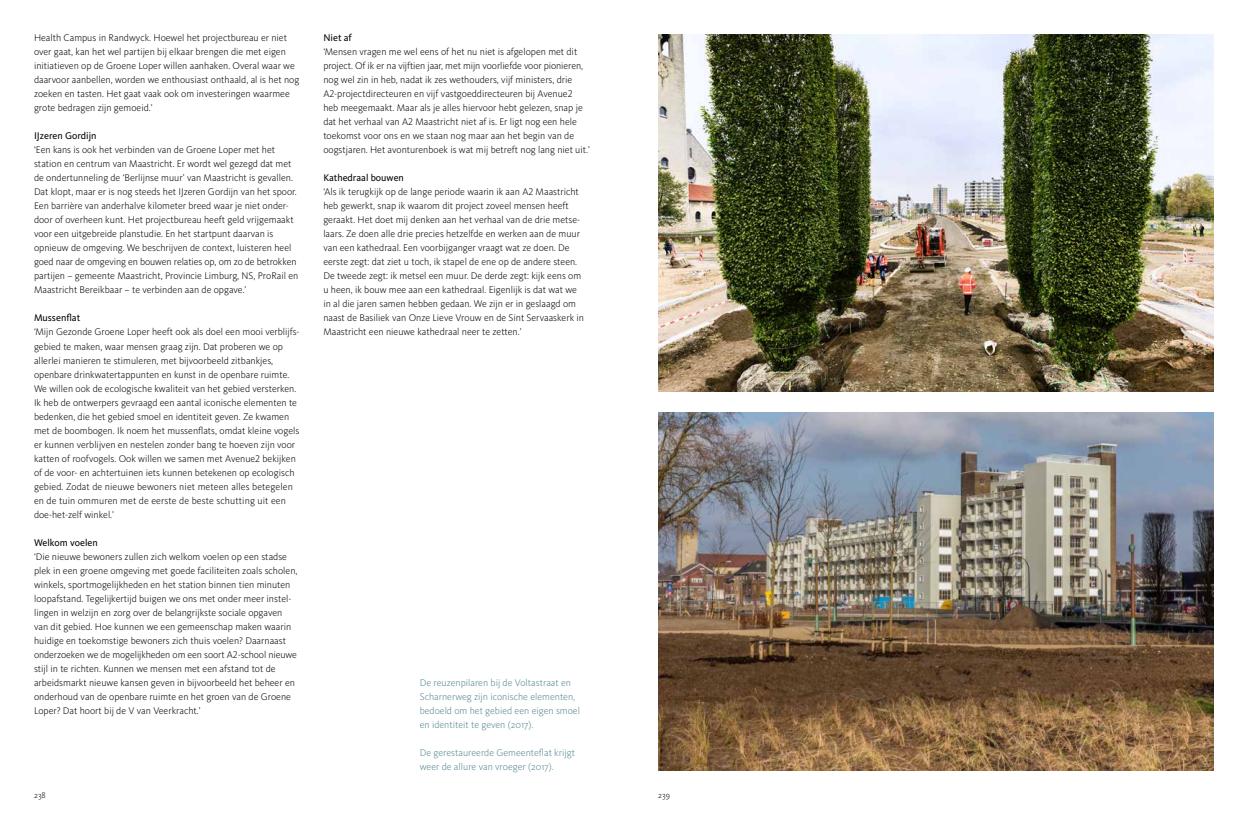
<style>
.page{position:relative;width:1248px;height:823px;background:#fff}
.page>*{position:absolute;margin:0;border:0;box-sizing:border-box;transform-origin:0 0}
.t1{font:300 10px/14px "Kievit OT";color:#000}
.t2{font:300 10px/14px "Kievit OT";color:#558492}
.t3{font:10px "Kievit OT";color:#000}
.t4{font:300 8.5px "Kievit OT";color:#000}
</style>
<div class="page">
<img style="left:658px;top:34px;width:555px;height:357px">
<img style="left:658px;top:412px;width:555px;height:357px">
<p class="t1" style="left:34px;top:31px;width:267px">Health Campus in Randwyck. Hoewel het projectbureau er niet over gaat, kan het wel partijen bij elkaar brengen die met eigen initiatieven op de Groene Loper willen aanhaken. Overal waar we daarvoor aanbellen, worden we enthousiast onthaald, al is het nog zoeken en tasten. Het gaat vaak ook om investeringen waarmee grote bedragen zijn gemoeid.’</p>
<p class="t3" style="left:34px;top:130px;width:64px">IJzeren Gordijn</p>
<p class="t1" style="left:34px;top:143px;width:266px">‘Een kans is ook het verbinden van de Groene Loper met het station en centrum van Maastricht. Er wordt wel gezegd dat met de ondertunneling de ‘Berlijnse muur’ van Maastricht is gevallen.<br>Dat klopt, maar er is nog steeds het IJzeren Gordijn van het spoor.<br>Een barrière van anderhalve kilometer breed waar je niet onder&shy;door of overheen kunt. Het projectbureau heeft geld vrijgemaakt voor een uitgebreide planstudie. En het startpunt daarvan is opnieuw de omgeving. We beschrijven de context, luisteren heel goed naar de omgeving en bouwen relaties op, om zo de betrokken partijen – gemeente Maastricht, Provincie Limburg, NS, ProRail en Maastricht Bereikbaar – te verbinden aan de opgave.’</p>
<p class="t3" style="left:34px;top:312px;width:48px">Mussenflat</p>
<p class="t1" style="left:34px;top:325px;width:267px">‘Mijn Gezonde Groene Loper heeft ook als doel een mooi verblijfs&shy;gebied te maken, waar mensen graag zijn. Dat proberen we op allerlei manieren te stimuleren, met bijvoorbeeld zitbankjes, openbare drinkwatertappunten en kunst in de openbare ruimte.<br>We willen ook de ecologische kwaliteit van het gebied versterken.<br>Ik heb de ontwerpers gevraagd een aantal iconische elementen te bedenken, die het gebied smoel en identiteit geven. Ze kwamen met de boombogen. Ik noem het mussenflats, omdat kleine vogels er kunnen verblijven en nestelen zonder bang te hoeven zijn voor katten of roofvogels. Ook willen we samen met Avenue2 bekijken of de voor- en achtertuinen iets kunnen betekenen op ecologisch gebied. Zodat de nieuwe bewoners niet meteen alles betegelen en de tuin ommuren met de eerste de beste schutting uit een doe-het-zelf winkel.’</p>
<p class="t3" style="left:34px;top:536px;width:65px">Welkom voelen</p>
<p class="t1" style="left:34px;top:549px;width:265px">‘Die nieuwe bewoners zullen zich welkom voelen op een stadse plek in een groene omgeving met goede faciliteiten zoals scholen, winkels, sportmogelijkheden en het station binnen tien minuten loopafstand. Tegelijkertijd buigen we ons met onder meer instel&shy;lingen in welzijn en zorg over de belangrijkste sociale opgaven van dit gebied. Hoe kunnen we een gemeenschap maken waarin huidige en toekomstige bewoners zich thuis voelen? Daarnaast onderzoeken we de mogelijkheden om een soort A2-school nieuwe stijl in te richten. Kunnen we mensen met een afstand tot de arbeidsmarkt nieuwe kansen geven in bijvoorbeeld het beheer en onderhoud van de openbare ruimte en het groen van de Groene Loper? Dat hoort bij de V van Veerkracht.’</p>
<p class="t3" style="left:323px;top:32px;width:30px">Niet af</p>
<p class="t1" style="left:323px;top:45px;width:268px">‘Mensen vragen me wel eens of het nu niet is afgelopen met dit project. Of ik er na vijftien jaar, met mijn voorliefde voor pionieren, nog wel zin in heb, nadat ik zes wethouders, vijf ministers, drie A2-projectdirecteuren en vijf vastgoeddirecteuren bij Avenue2 heb meegemaakt. Maar als je alles hiervoor hebt gelezen, snap je dat het verhaal van A2 Maastricht niet af is. Er ligt nog een hele toekomst voor ons en we staan nog maar aan het begin van de oogstjaren. Het avonturenboek is wat mij betreft nog lang niet uit.’</p>
<p class="t3" style="left:323px;top:172px;width:82px">Kathedraal bouwen</p>
<p class="t1" style="left:323px;top:185px;width:262px">‘Als ik terugkijk op de lange periode waarin ik aan A2 Maastricht heb gewerkt, snap ik waarom dit project zoveel mensen heeft geraakt. Het doet mij denken aan het verhaal van de drie metse&shy;laars. Ze doen alle drie precies hetzelfde en werken aan de muur van een kathedraal. Een voorbijganger vraagt wat ze doen. De eerste zegt: dat ziet u toch, ik stapel de ene op de andere steen.<br>De tweede zegt: ik metsel een muur. De derde zegt: kijk eens om u heen, ik bouw mee aan een kathedraal. Eigenlijk is dat wat we in al die jaren samen hebben gedaan. We zijn er in geslaagd om naast de Basiliek van Onze Lieve Vrouw en de Sint Servaaskerk in Maastricht een nieuwe kathedraal neer te zetten.’</p>
<p class="t2" style="left:420px;top:675px;width:162px">De reuzenpilaren bij de Voltastraat en Scharnerweg zijn iconische elementen, bedoeld om het gebied een eigen smoel en identiteit te geven (2017).</p>
<p class="t2" style="left:420px;top:745px;width:157px">De gerestaureerde Gemeenteflat krijgt weer de allure van vroeger (2017).</p>
<p class="t4" style="left:34px;top:789px;width:13px">238</p>
<p class="t4" style="left:658px;top:789px;width:13px">239</p>
</div>
